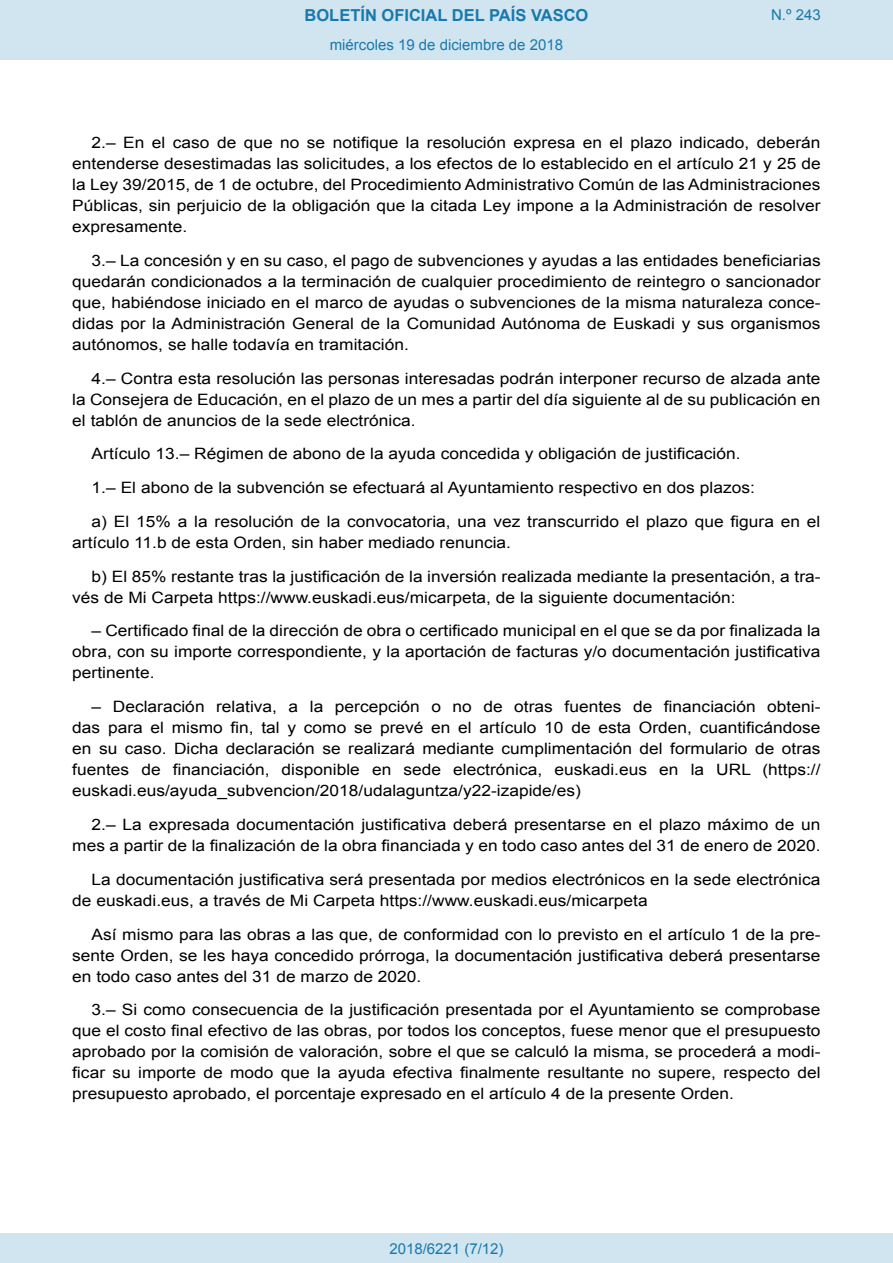
<style>
.page{position:relative;width:893px;height:1263px;background:#fff}
.page>*{position:absolute;margin:0;border:0;box-sizing:border-box;transform-origin:0 0}
.t1{font:700 16.5px "Arial";color:#1879ad}
.BOPVDetalle{font:15.6px/21px "Arial";color:#000;text-align:justify;scale:1.11 1}
.Paginacion_Centro{font:15px "Arial";color:#1879ad}
</style>
<div class="page">
<div style="left:0;top:0;width:893px;height:60px;background:#d0e5f0"></div>
<div style="left:0;top:1233px;width:893px;height:30px;background:#d0e5f0"></div>
<p class="t1" style="left:305px;top:4px;width:285px">BOLETÍN OFICIAL DEL PAÍS VASCO</p>
<p class="Paginacion_Centro" style="left:330px;top:35px;width:235px">miércoles 19 de diciembre de 2018</p>
<p class="Paginacion_Centro" style="left:771px;top:5px;width:51px">N.º 243</p>
<p class="BOPVDetalle" style="left:72px;top:132px;width:676px;text-indent:19px">2.– En el caso de que no se notifique la resolución expresa en el plazo indicado, deberán entenderse desestimadas las solicitudes, a los efectos de lo establecido en el artículo 21 y 25 de la Ley 39/2015, de 1 de octubre, del Procedimiento Administrativo Común de las Administraciones Públicas, sin perjuicio de la obligación que la citada Ley impone a la Administración de resolver expresamente.</p>
<p class="BOPVDetalle" style="left:72px;top:250px;width:676px;text-indent:19px">3.– La concesión y en su caso, el pago de subvenciones y ayudas a las entidades beneficiarias quedarán condicionados a la terminación de cualquier procedimiento de reintegro o sancionador que, habiéndose iniciado en el marco de ayudas o subvenciones de la misma naturaleza conce&shy;didas por la Administración General de la Comunidad Autónoma de Euskadi y sus organismos autónomos, se halle todavía en tramitación.</p>
<p class="BOPVDetalle" style="left:72px;top:368px;width:676px;text-indent:19px">4.– Contra esta resolución las personas interesadas podrán interponer recurso de alzada ante la Consejera de Educación, en el plazo de un mes a partir del día siguiente al de su publicación en el tablón de anuncios de la sede electrónica.</p>
<p class="BOPVDetalle" style="left:92px;top:444px;width:586px">Artículo 13.– Régimen de abono de la ayuda concedida y obligación de justificación.</p>
<p class="BOPVDetalle" style="left:92px;top:477px;width:599px">1.– El abono de la subvención se efectuará al Ayuntamiento respectivo en dos plazos:</p>
<p class="BOPVDetalle" style="left:72px;top:511px;width:675px;text-indent:19px">a) El 15% a la resolución de la convocatoria, una vez transcurrido el plazo que figura en el artículo 11.b de esta Orden, sin haber mediado renuncia.</p>
<p class="BOPVDetalle" style="left:72px;top:566px;width:676px;text-indent:19px">b) El 85% restante tras la justificación de la inversión realizada mediante la presentación, a tra&shy;vés de Mi Carpeta https://www.euskadi.eus/micarpeta, de la siguiente documentación:</p>
<p class="BOPVDetalle" style="left:72px;top:621px;width:676px;text-indent:19px">– Certificado final de la dirección de obra o certificado municipal en el que se da por finalizada la obra, con su importe correspondiente, y la aportación de facturas y/o documentación justificativa pertinente.</p>
<p class="BOPVDetalle" style="left:72px;top:696px;width:676px;text-indent:19px">– Declaración relativa, a la percepción o no de otras fuentes de financiación obteni&shy;das para el mismo fin, tal y como se prevé en el artículo 10 de esta Orden, cuantificándose en su caso. Dicha declaración se realizará mediante cumplimentación del formulario de otras fuentes de financiación, disponible en sede electrónica, euskadi.eus en la URL (https:// euskadi.eus/ayuda_subvencion/2018/udalaguntza/y22-izapide/es)</p>
<p class="BOPVDetalle" style="left:72px;top:814px;width:676px;text-align:right">2.– La expresada documentación justificativa deberá presentarse en el plazo máximo de un mes a partir de la finalización de la obra financiada y en todo caso antes del 31 de enero de 2020.</p>
<p class="BOPVDetalle" style="left:72px;top:869px;width:675px;text-indent:19px">La documentación justificativa será presentada por medios electrónicos en la sede electrónica de euskadi.eus, a través de Mi Carpeta https://www.euskadi.eus/micarpeta</p>
<p class="BOPVDetalle" style="left:72px;top:924px;width:676px;text-indent:19px">Así mismo para las obras a las que, de conformidad con lo previsto en el artículo 1 de la pre&shy;sente Orden, se les haya concedido prórroga, la documentación justificativa deberá presentarse en todo caso antes del 31 de marzo de 2020.</p>
<p class="BOPVDetalle" style="left:72px;top:999px;width:676px;text-indent:19px">3.– Si como consecuencia de la justificación presentada por el Ayuntamiento se comprobase que el costo final efectivo de las obras, por todos los conceptos, fuese menor que el presupuesto aprobado por la comisión de valoración, sobre el que se calculó la misma, se procederá a modi&shy;ficar su importe de modo que la ayuda efectiva finalmente resultante no supere, respecto del presupuesto aprobado, el porcentaje expresado en el artículo 4 de la presente Orden.</p>
<p class="Paginacion_Centro" style="left:389px;top:1238px;width:116px">2018/6221 (7/12)</p>
</div>
